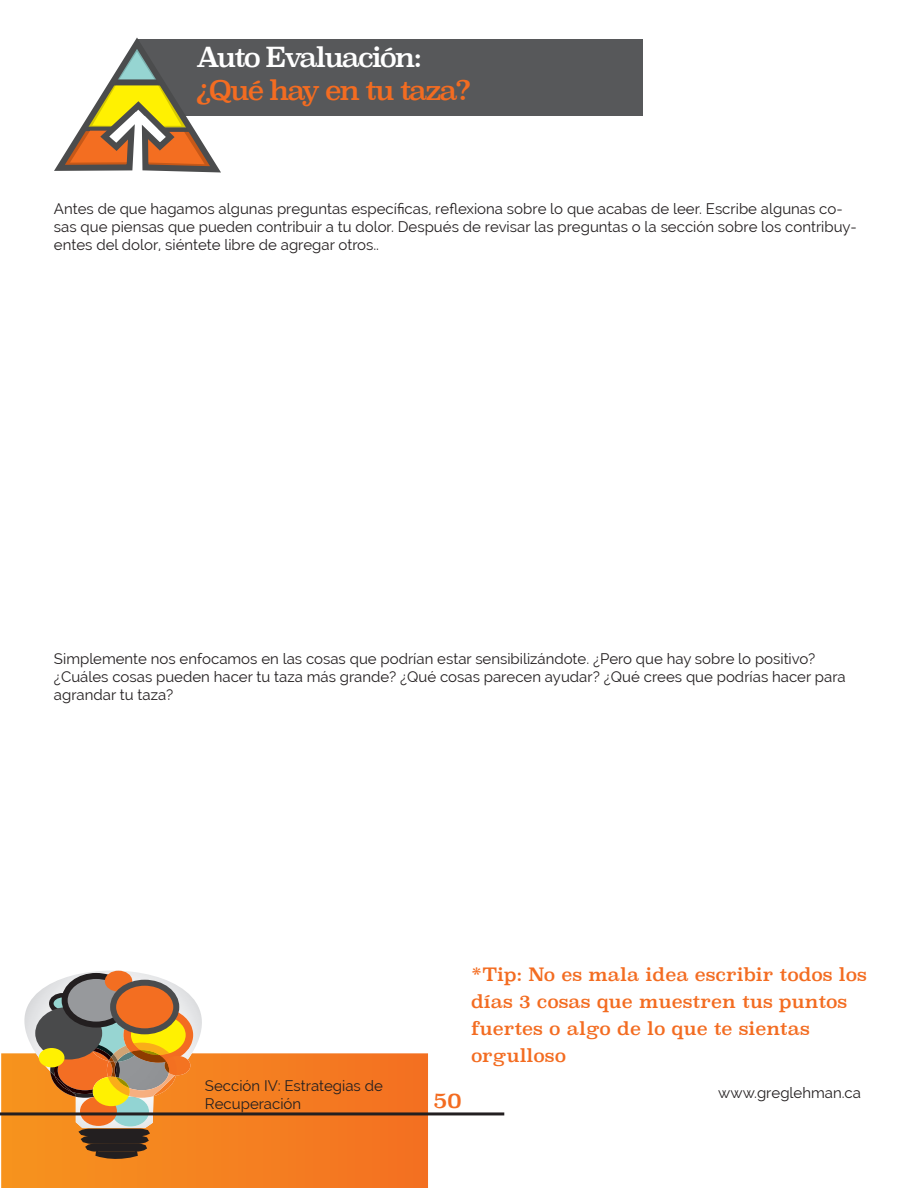
<style>
.page{position:relative;width:918px;height:1188px;background:#fff}
.page>*{position:absolute;margin:0;border:0;box-sizing:border-box;transform-origin:0 0}
.t1{font:27px "Superclarendon Rg";letter-spacing:-.08em;color:#f36c21}
.t2{font:27px "Superclarendon Rg";letter-spacing:-.08em;color:#fff}
.t3{font:21px "Superclarendon Rg";color:#f36c21}
.t4{font:18px/27px "Superclarendon Rg";color:#f36c21}
.t5{font:15px/18px "Raleway";color:#231f20}
</style>
<div class="page">
<svg style="left:1px;top:1053px;width:427px;height:135px"></svg>
<svg style="left:0;top:971px;width:226px;height:190px"></svg>
<div style="left:113px;top:983px;width:63px;height:48px;background:#f36e21;border-radius:50%"></div>
<div style="left:110px;top:980px;width:69px;height:54px;border:6px solid #4b4c4d;border-radius:50%"></div>
<hr style="left:0;top:1112px;width:504px;height:3px;background:#231f20">
<div style="left:136px;top:39px;width:506px;height:77px;background:#57585a"></div>
<svg style="left:54px;top:37px;width:167px;height:136px"></svg>
<h1 class="t2" style="left:196px;top:41px;width:228px">Auto Evaluación:</h1>
<h1 class="t1" style="left:196px;top:74px;width:277px">¿Qué hay en tu taza?</h1>
<p class="t5" style="left:54px;top:200px;width:804px">Antes de que hagamos algunas preguntas específicas, reflexiona sobre lo que acabas de leer. Escribe algunas co&shy;sas que piensas que pueden contribuir a tu dolor. Después de revisar las preguntas o la sección sobre los contribuy&shy;entes del dolor, siéntete libre de agregar otros..</p>
<p class="t5" style="left:54px;top:650px;width:793px">Simplemente nos enfocamos en las cosas que podrían estar sensibilizándote. ¿Pero que hay sobre lo positivo? ¿Cuáles cosas pueden hacer tu taza más grande? ¿Qué cosas parecen ayudar? ¿Qué crees que podrías hacer para agrandar tu taza?</p>
<p class="t5" style="left:205px;top:1077px;width:179px">Sección IV: Estrategias de<br>Recuperación</p>
<h2 class="t3" style="left:433px;top:1087px;width:30px">50</h2>
<p class="t4" style="left:471px;top:960px;width:398px">*Tip: No es mala idea escribir todos los días 3 cosas que muestren tus puntos fuertes o algo de lo que te sientas orgulloso</p>
<p class="t5" style="left:718px;top:1084px;width:144px">www.greglehman.ca</p>
</div>
